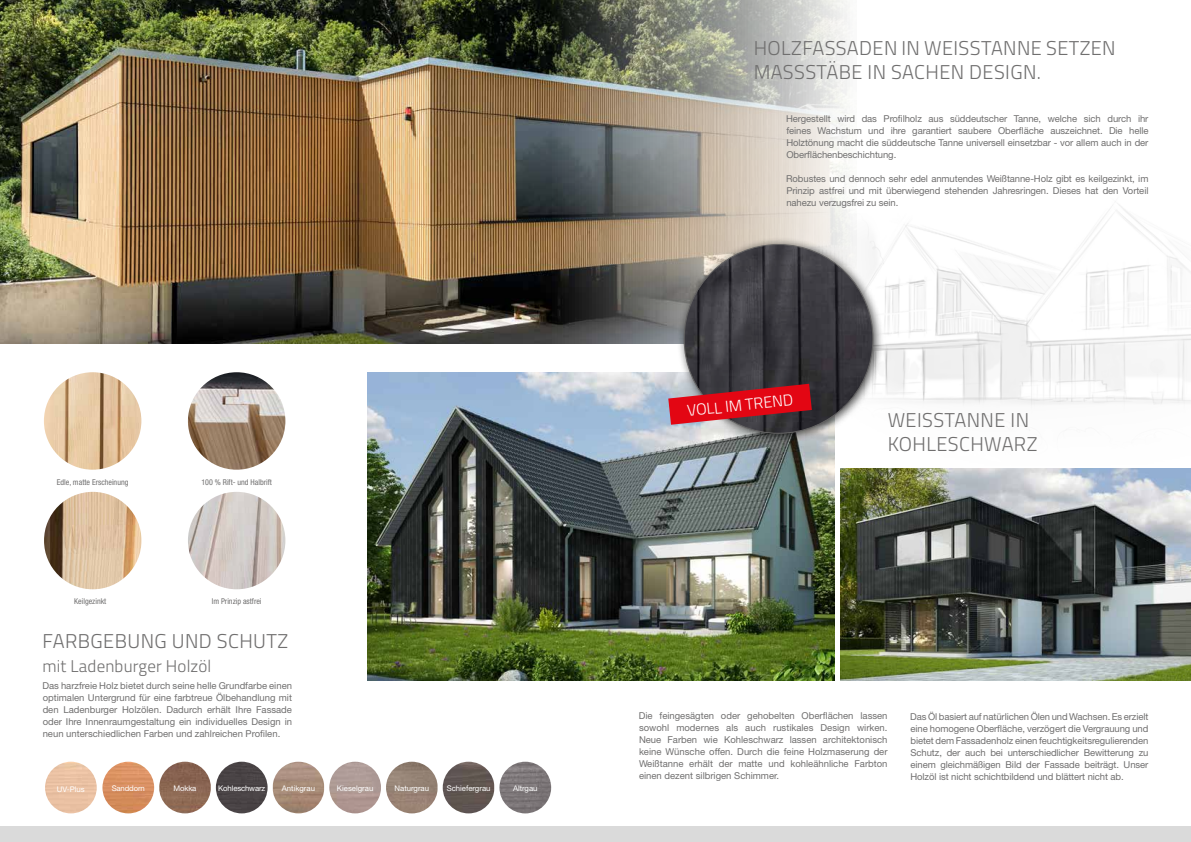
<style>
.page{position:relative;width:1191px;height:842px;background:#fff}
.page>*{position:absolute;margin:0;border:0;box-sizing:border-box;transform-origin:0 0}
.t1{font:300 20px/24px "Titillium";letter-spacing:.02em;color:#706f6f}
.t2{font:300 17px "Titillium";letter-spacing:.01em;color:#706f6f}
.t3{font:300 15.9px "Titillium";color:#fff}
.t4{font:9.5px/12px "Helvetica Neue LT Std";letter-spacing:-.01em;color:#706f6f;text-align:justify}
.t5{font:condensed 8px "Helvetica Neue LT Std";color:#706f6f}
.t6{font:7.8px "Helvetica Neue LT Std";color:#fff}
.t7{font:7.8px "Helvetica Neue LT Std";letter-spacing:-.02em;color:#fff}
</style>
<div class="page">
<img style="left:834px;top:204px;width:357px;height:272px">
<div style="left:0;top:827px;width:1191px;height:15px;background:#dadada"></div>
<img style="left:0;top:0;width:856px;height:343px">
<img style="left:368px;top:373px;width:466px;height:307px">
<img style="left:840px;top:469px;width:351px;height:211px">
<div style="left:677px;top:237px;width:207px;height:207px;background:#000;opacity:.69"></div>
<img style="left:684px;top:245px;width:189px;height:188px;border-radius:94px">
<svg style="left:668px;top:384px;width:144px;height:41px;background:#b12731"></svg>
<img style="left:157px;top:759px;width:56px;height:57px;border-radius:28px">
<div style="left:154px;top:757px;width:62px;height:61px;border:5px solid #fff;border-radius:50%"></div>
<img style="left:43px;top:759px;width:56px;height:57px;border-radius:28px">
<div style="left:40px;top:757px;width:62px;height:61px;border:5px solid #fff;border-radius:50%"></div>
<img style="left:270px;top:759px;width:57px;height:57px;border-radius:28px">
<div style="left:268px;top:757px;width:61px;height:61px;border:5px solid #fff;border-radius:50%"></div>
<img style="left:327px;top:759px;width:56px;height:57px;border-radius:28px">
<div style="left:324px;top:757px;width:62px;height:61px;border:5px solid #fff;border-radius:50%"></div>
<img style="left:383px;top:759px;width:57px;height:57px;border-radius:28px">
<div style="left:381px;top:757px;width:62px;height:61px;border:5px solid #fff;border-radius:50%"></div>
<img style="left:440px;top:759px;width:57px;height:57px;border-radius:28px">
<div style="left:438px;top:757px;width:61px;height:61px;border:5px solid #fff;border-radius:50%"></div>
<img style="left:497px;top:759px;width:56px;height:57px;border-radius:28px">
<div style="left:494px;top:757px;width:62px;height:61px;border:5px solid #fff;border-radius:50%"></div>
<img style="left:100px;top:759px;width:57px;height:57px;border-radius:28px">
<div style="left:97px;top:757px;width:62px;height:61px;border:5px solid #fff;border-radius:50%"></div>
<img style="left:213px;top:759px;width:57px;height:57px;border-radius:28px">
<div style="left:211px;top:757px;width:61px;height:61px;border:5px solid #fff;border-radius:50%"></div>
<img style="left:44px;top:372px;width:97px;height:98px;border-radius:49px">
<img style="left:44px;top:492px;width:97px;height:97px;border-radius:49px">
<img style="left:188px;top:492px;width:97px;height:97px;border-radius:49px">
<img style="left:188px;top:372px;width:97px;height:98px;border-radius:49px">
<p class="t5" style="left:57px;top:477px;width:73px">Edle, matte Erscheinung</p>
<p class="t5" style="left:74px;top:596px;width:34px">Keilgezinkt</p>
<p class="t5" style="left:201px;top:477px;width:72px">100 % Rift- und Halbrift</p>
<p class="t5" style="left:212px;top:596px;width:51px">Im Prinzip astfrei</p>
<h1 class="t1" style="left:43px;top:628px;width:247px">FARBGEBUNG UND SCHUTZ</h1>
<h2 class="t2" style="left:43px;top:653px;width:170px">mit Ladenburger Holzöl</h2>
<p class="t4" style="left:42px;top:680px;width:251px">Das harzfreie Holz bietet durch seine helle Grundfarbe einen optimalen Untergrund für eine farbtreue Ölbehandlung mit den Ladenburger Holzölen. Dadurch erhält Ihre Fassade oder Ihre Innenraumgestaltung ein individuelles Design in neun unterschiedlichen Farben und zahlreichen Profilen.</p>
<p class="t6" style="left:57px;top:784px;width:29px">UV-Plus</p>
<p class="t7" style="left:112px;top:784px;width:35px">Sanddorn</p>
<p class="t6" style="left:174px;top:784px;width:24px">Mokka</p>
<p class="t7" style="left:218px;top:784px;width:48px">Kohleschwarz</p>
<p class="t6" style="left:282px;top:784px;width:35px">Antikgrau</p>
<p class="t6" style="left:337px;top:784px;width:38px">Kieselgrau</p>
<p class="t6" style="left:394px;top:784px;width:36px">Naturgrau</p>
<p class="t6" style="left:447px;top:784px;width:45px">Schiefergrau</p>
<p class="t6" style="left:513px;top:784px;width:26px">Altrgau</p>
<h1 class="t1" style="left:753px;top:35px;width:363px">HOLZFASSADEN IN WEISSTANNE SETZEN<br>MASSSTÄBE IN SACHEN DESIGN.</h1>
<p class="t4" style="left:786px;top:113px;width:364px">Hergestellt wird das Profilholz aus süddeutscher Tanne, welche sich durch ihr feines Wachstum und ihre garantiert saubere Oberfläche auszeichnet. Die helle Holztönung macht die süddeutsche Tanne universell einsetzbar - vor allem auch in der Oberflächenbeschichtung.</p>
<p class="t4" style="left:786px;top:173px;width:364px">Robustes und dennoch sehr edel anmutendes Weißtanne-Holz gibt es keilgezinkt, im Prinzip astfrei und mit überwiegend stehenden Jahresringen. Dieses hat den Vorteil nahezu verzugsfrei zu sein.</p>
<h3 class="t3" style="left:686px;top:399px;width:108px;rotate:-6deg">VOLL IM TREND</h3>
<h1 class="t1" style="left:887px;top:407px;width:151px">WEISSTANNE IN<br>KOHLESCHWARZ</h1>
<p class="t4" style="left:639px;top:710px;width:250px">Die feingesägten oder gehobelten Oberflächen lassen sowohl modernes als auch rustikales Design wirken.<br>Neue Farben wie Kohleschwarz lassen architektonisch keine Wünsche offen. Durch die feine Holzmaserung der Weißtanne erhält der matte und kohleähnliche Farbton einen dezent silbrigen Schimmer.</p>
<p class="t4" style="left:910px;top:711px;width:240px">Das Öl basiert auf natürlichen Ölen und Wachsen. Es erzielt eine homogene Oberfläche, verzögert die Vergrauung und bietet dem Fassadenholz einen feuchtigkeitsregulierenden Schutz, der auch bei unterschiedlicher Bewitterung zu einem gleichmäßigen Bild der Fassade beiträgt. Unser Holzöl ist nicht schichtbildend und blättert nicht ab.</p>
</div>
